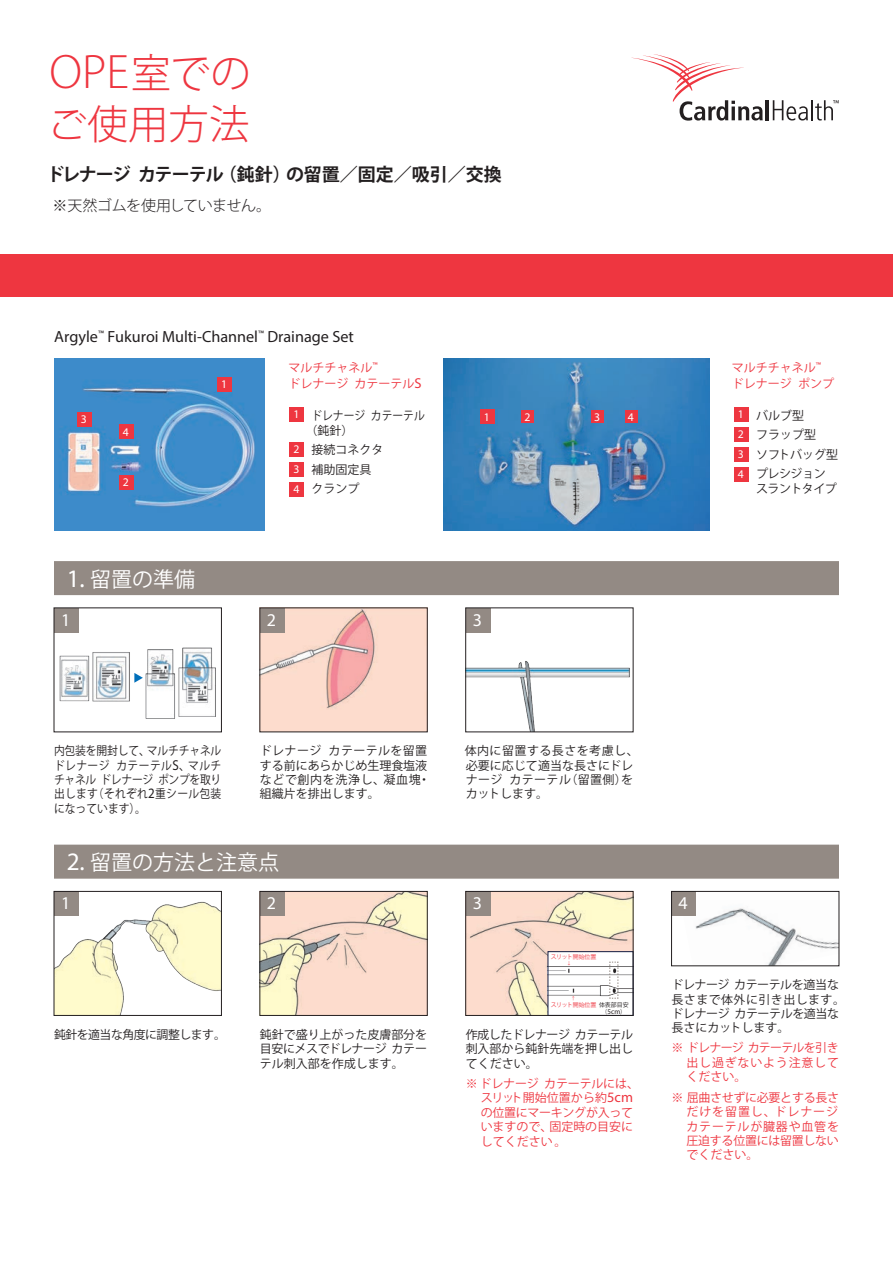
<style>
.page{position:relative;width:893px;height:1263px;background:#fff}
.page>*{position:absolute;margin:0;border:0;box-sizing:border-box;transform-origin:0 0}
.t1{font:300 48.6px "Myriad Pro";color:#ee3640}
.t2{font:300 40.5px "Koz Go Pr 6 N";color:#ee3640}
.t3{font:21px "Koz Go Pro";color:#fff}
.t4{font:700 18px "Koz Go Pro";letter-spacing:-.05em;color:#231f20}
.t5{font:18px "Myriad Pro";color:#fff}
.t6{font:16.2px "Myriad Pro";color:#231f20}
.t7{font:300 15px "Koz Go Pr 6 N";letter-spacing:-.04em;color:#231f20}
.t8{font:12px/14.4px "Koz Go Pro";color:#ee3640}
.t9{font:12px/14.4px "Koz Go Pro";color:#231f20}
.t10{font:12px/14.4px "Koz Go Pro";color:#231f20;scale:.9 1}
.t11{font:12px/14.4px "Koz Go Pro";letter-spacing:-.03em;color:#231f20}
.t12{font:12px/14.4px "Koz Go Pro";letter-spacing:.03em;color:#231f20}
.t13{font:12px "Koz Go Pro";letter-spacing:-.04em;color:#231f20}
.t14{font:11.7px/20px "Myriad Pro";color:#fff;text-align:justify}
.t15{font:7.2px "Myriad Pro";color:#231f20}
.t16{font:6px "Koz Go Pro";color:#ee3640}
.t17{font:4.65px "Koz Go Pro";color:#ee3640}
.s1{font-family:"Koz Go Pr 6 N";font-size:40.5px}
.s2{font-family:"Myriad Pro";font-size:14.4px}
.s3{font-family:"Myriad Pro";font-size:25.2px}
.s4{color:#231f20}
.s5{font-family:"Koz Go Pro";font-size:6px}
</style>
<div class="page">
<hr style="left:766px;top:100px;width:3px;height:20px;background:#231f20">
<hr style="left:811px;top:100px;width:2px;height:20px;background:#231f20">
<svg style="left:631px;top:54px;width:132px;height:67px"></svg>
<svg style="left:773px;top:100px;width:35px;height:20px"></svg>
<svg style="left:815px;top:100px;width:24px;height:20px"></svg>
<div style="left:0;top:255px;width:893px;height:42px;background:#ee3640"></div>
<div style="left:289px;top:407px;width:15px;height:15px;background:#ee3640"></div>
<div style="left:289px;top:442px;width:15px;height:15px;background:#ee3640"></div>
<div style="left:289px;top:462px;width:15px;height:15px;background:#ee3640"></div>
<div style="left:289px;top:482px;width:15px;height:15px;background:#ee3640"></div>
<img style="left:54px;top:358px;width:210px;height:172px">
<div style="left:119px;top:475px;width:15px;height:15px;background:#ee3640"></div>
<div style="left:119px;top:424px;width:15px;height:15px;background:#ee3640"></div>
<div style="left:217px;top:377px;width:15px;height:15px;background:#ee3640"></div>
<div style="left:77px;top:412px;width:15px;height:15px;background:#ee3640"></div>
<div style="left:54px;top:845px;width:785px;height:34px;background:#938a84"></div>
<img style="left:56px;top:901px;width:164px;height:113px">
<div style="left:54px;top:891px;width:25px;height:25px;background:#938a84"></div>
<div style="left:54px;top:891px;width:168px;height:125px;border:1px solid #231f20"></div>
<img style="left:262px;top:893px;width:163px;height:121px">
<div style="left:260px;top:891px;width:25px;height:25px;background:#938a84"></div>
<div style="left:260px;top:891px;width:167px;height:125px;border:1px solid #231f20"></div>
<img style="left:467px;top:893px;width:164px;height:121px">
<div style="left:548px;top:952px;width:85px;height:63px;background:#fff"></div>
<img style="left:550px;top:966px;width:81px;height:31px">
<div style="left:548px;top:951px;width:85px;height:65px;border:1px solid #131c42"></div>
<svg style="left:609px;top:961px;width:10px;height:38px"></svg>
<div style="left:466px;top:891px;width:24px;height:25px;background:#938a84"></div>
<div style="left:465px;top:891px;width:168px;height:125px;border:1px solid #231f20"></div>
<img style="left:695px;top:908px;width:142px;height:56px">
<div style="left:671px;top:891px;width:25px;height:25px;background:#938a84"></div>
<div style="left:671px;top:891px;width:168px;height:75px;border:1px solid #231f20"></div>
<div style="left:54px;top:561px;width:785px;height:34px;background:#938a84"></div>
<img style="left:467px;top:661px;width:163px;height:69px">
<div style="left:466px;top:608px;width:24px;height:25px;background:#938a84"></div>
<img style="left:262px;top:610px;width:163px;height:120px">
<div style="left:260px;top:608px;width:25px;height:25px;background:#938a84"></div>
<img style="left:59px;top:647px;width:157px;height:72px">
<div style="left:54px;top:608px;width:25px;height:25px;background:#938a84"></div>
<svg style="left:134px;top:673px;width:9px;height:10px"></svg>
<img style="left:443px;top:358px;width:266px;height:172px">
<div style="left:480px;top:409px;width:15px;height:15px;background:#ee3640"></div>
<div style="left:734px;top:407px;width:14px;height:15px;background:#ee3640"></div>
<div style="left:734px;top:427px;width:14px;height:15px;background:#ee3640"></div>
<div style="left:734px;top:447px;width:14px;height:15px;background:#ee3640"></div>
<div style="left:734px;top:467px;width:14px;height:15px;background:#ee3640"></div>
<div style="left:521px;top:410px;width:13px;height:13px;background:#ee3640"></div>
<div style="left:591px;top:410px;width:13px;height:13px;background:#ee3640"></div>
<div style="left:625px;top:410px;width:12px;height:13px;background:#ee3640"></div>
<h1 class="t1" style="left:49px;top:45px;width:203px">OPE<span class="s1">室での</span></h1>
<h2 class="t2" style="left:47px;top:102px;width:204px">ご使用方法</h2>
<h3 class="t4" style="left:46px;top:163px;width:457px">ドレナージ カテーテル（鈍針）の留置／固定／吸引／交換</h3>
<p class="t7" style="left:52px;top:197px;width:220px">※天然ゴムを使用していません。</p>
<h3 class="t6" style="left:54px;top:326px;width:301px">Argyle<sup>™</sup> Fukuroi Multi-Channel<sup>™</sup> Drainage Set</h3>
<p class="t8" style="left:288px;top:360px;width:135px;line-height:15.6px">マルチチャネル<sup>™<br></sup>ドレナージ カテーテル<span class="s2">S</span></p>
<p class="t10" style="left:305px;top:408px;width:134px;line-height:15px;text-indent:6px">ドレナージ カテーテル（鈍針）</p>
<p class="t9" style="left:311px;top:440px;width:73px;line-height:19.5px">接続コネクタ補助固定具クランプ</p>
<p class="t14" style="left:221px;top:374px;width:8px">1</p>
<p class="t14" style="left:294px;top:404px;width:8px">1</p>
<p class="t14" style="left:294px;top:439px;width:8px">2<br>3<br>4</p>
<p class="t14" style="left:81px;top:409px;width:8px">3</p>
<p class="t14" style="left:123px;top:421px;width:8px">4</p>
<p class="t14" style="left:123px;top:472px;width:8px">2</p>
<h3 class="t3" style="left:67px;top:565px;width:130px"><span class="s3">1.</span> 留置の準備</h3>
<h3 class="t5" style="left:61px;top:609px;width:11px">1</h3>
<h3 class="t5" style="left:267px;top:609px;width:11px">2</h3>
<p class="t8" style="left:732px;top:360px;width:104px;line-height:15.6px">マルチチャネル<sup>™</sup>ドレナージ ポンプ</p>
<p class="t9" style="left:756px;top:406px;width:84px;line-height:19.5px">バルブ型<br>フラップ型<br>ソフトバッグ型プレシジョン</p>
<p class="t13" style="left:756px;top:481px;width:82px">スラントタイプ</p>
<p class="t14" style="left:484px;top:407px;width:8px">1</p>
<p class="t14" style="left:738px;top:404px;width:8px">1<br>2<br>3<br>4</p>
<p class="t14" style="left:524px;top:407px;width:8px">2</p>
<p class="t14" style="left:594px;top:407px;width:8px">3</p>
<p class="t14" style="left:628px;top:407px;width:8px">4</p>
<h3 class="t5" style="left:473px;top:609px;width:11px">3</h3>
<p class="t10" style="left:54px;top:744px;width:188px;text-align:justify">内包装を開封して、マルチチャネルドレナージ カテーテル<span class="s2">S</span>、マルチチャネル ドレナージ ポンプを取り出します（それぞれ<span class="s2">2</span>重シール包装になっています）。</p>
<p class="t9" style="left:260px;top:744px;width:172px">ドレナージ カテーテルを留置する前にあらかじめ生理食塩液などで創内を洗浄し、凝血塊・組織片を排出します。</p>
<p class="t12" style="left:465px;top:744px;width:175px">体内に留置する長さを考慮し、必要に応じて適当な長さにドレナージ カテーテル（留置側）をカットします。</p>
<h3 class="t3" style="left:67px;top:849px;width:214px"><span class="s3">2.</span> 留置の方法と注意点</h3>
<h3 class="t5" style="left:61px;top:892px;width:11px">1</h3>
<h3 class="t5" style="left:267px;top:892px;width:11px">2</h3>
<h3 class="t5" style="left:473px;top:892px;width:11px">3</h3>
<h3 class="t5" style="left:679px;top:892px;width:11px">4</h3>
<p class="t16" style="left:551px;top:953px;width:47px">スリット開始位置</p>
<p class="t17" style="left:567px;top:960px;width:6px">↓</p>
<p class="t13" style="left:54px;top:1026px;width:174px">鈍針を適当な角度に調整します。</p>
<p class="t9" style="left:260px;top:1027px;width:169px;text-align:justify">鈍針で盛り上がった皮膚部分を目安にメスでドレナージ カテーテル刺入部を作成します。</p>
<p class="t17" style="left:571px;top:995px;width:6px">↑</p>
<p class="t16" style="left:551px;top:1001px;width:79px">スリット開始位置<span class="s4">体表部目安</span></p>
<p class="t15" style="left:601px;top:1007px;width:26px"><span class="s5">（</span>5cm<span class="s5">）</span></p>
<p class="t9" style="left:466px;top:1027px;width:169px;text-align:justify">作成したドレナージ カテーテル刺入部から鈍針先端を押し出してください。</p>
<p class="t8" style="left:481px;top:1077px;width:160px;text-indent:-15px">※ ドレナージ カテーテルには、スリット開始位置から約<span class="s2">5cm</span>の位置にマーキングが入っていますので、固定時の目安にしてください。</p>
<p class="t11" style="left:671px;top:978px;width:175px">ドレナージ カテーテルを適当な長さまで体外に引き出します。ドレナージ カテーテルを適当な長さにカットします。</p>
<p class="t8" style="left:686px;top:1041px;width:154px;text-align:justify;text-indent:-15px">※ ドレナージ カテーテルを引き出し過ぎないよう注意してください。</p>
<p class="t8" style="left:686px;top:1090px;width:154px;text-align:justify;text-indent:-15px">※ 屈曲させずに必要とする長さだけを留置し、ドレナージカテーテルが臓器や血管を圧迫する位置には留置しないでください。</p>
</div>
